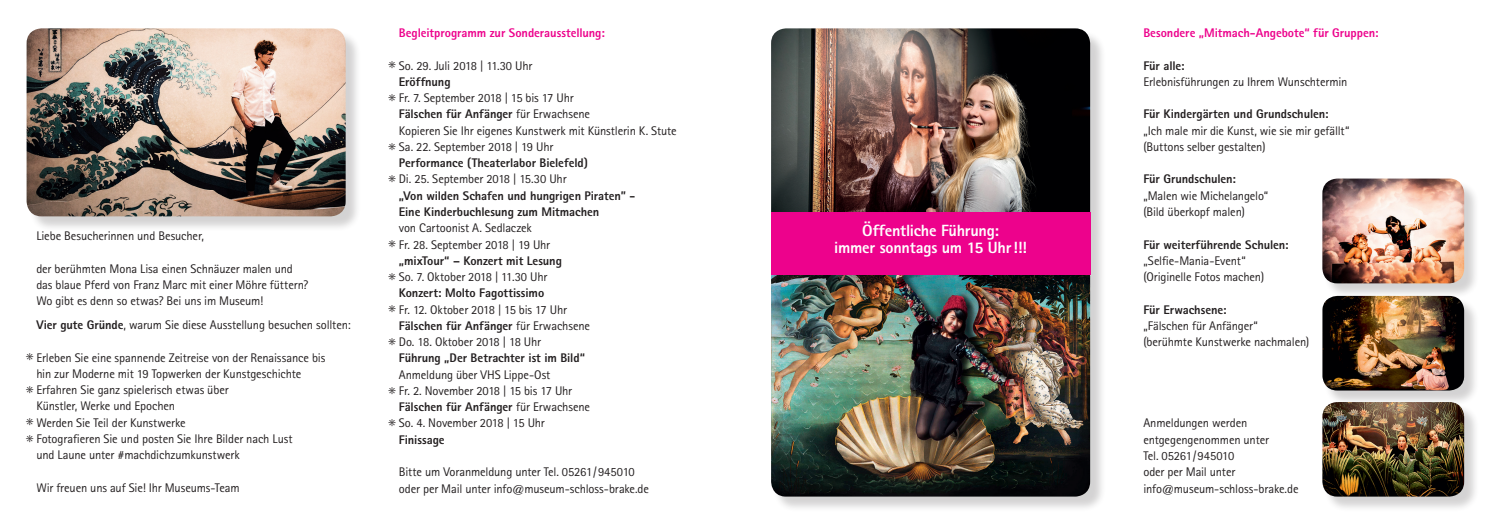
<style>
.page{position:relative;width:1489px;height:525px;background:#fff}
.page>*{position:absolute;margin:0;border:0;box-sizing:border-box;transform-origin:0 0}
.t1{font:800 16.25px/17.5px "Rotis Sans Serif Std";letter-spacing:-.015em;color:#fff;text-align:center}
.t2{font:12.5px/16.2px "Rotis Sans Serif Std";letter-spacing:-.015em;color:#231f20}
.t3{font:800 12.5px/16.2px "Rotis Sans Serif Std";letter-spacing:-.005em;color:#231f20}
.t4{font:800 12.5px "Rotis Sans Serif Std";letter-spacing:-.005em;color:#ed028c}
.t5{font:700 12.5px/16.2px "Minion Pro";color:#231f20}
.s1{font-weight:800}
.s2{font-weight:400}
</style>
<div class="page">
<div style="left:772px;top:30px;width:333px;height:482px;background:#231f20;opacity:.2"></div>
<img style="left:771px;top:28px;width:319px;height:184px">
<img style="left:771px;top:274px;width:319px;height:222px">
<div style="left:771px;top:212px;width:319px;height:62px;background:#ed028c"></div>
<div style="left:28px;top:30px;width:333px;height:202px;background:#231f20;opacity:.2"></div>
<img style="left:27px;top:28px;width:318px;height:188px">
<div style="left:1323px;top:180px;width:156px;height:119px;background:#231f20;opacity:.2"></div>
<img style="left:1322px;top:178px;width:141px;height:105px">
<div style="left:1323px;top:403px;width:156px;height:109px;background:#231f20;opacity:.2"></div>
<img style="left:1322px;top:406px;width:141px;height:90px">
<div style="left:1323px;top:297px;width:156px;height:109px;background:#231f20;opacity:.2"></div>
<img style="left:1322px;top:296px;width:141px;height:94px">
<p class="t2" style="left:36px;top:227px;width:169px">Liebe Besucherinnen und Besucher,</p>
<p class="t2" style="left:36px;top:260px;width:273px">der berühmten Mona Lisa einen Schnäuzer malen und das blaue Pferd von Franz Marc mit einer Möhre füttern?<br>Wo gibt es denn so etwas? Bei uns im Museum!</p>
<p class="t2" style="left:36px;top:316px;width:316px"><span class="s1">Vier gute Gründe</span>, warum Sie diese Ausstellung besuchen sollten:</p>
<p class="t2" style="left:36px;top:349px;width:290px">Erleben Sie eine spannende Zeitreise von der Renaissance bis hin zur Moderne mit 19 Topwerken der Kunstgeschichte</p>
<p class="t2" style="left:36px;top:381px;width:194px">Erfahren Sie ganz spielerisch etwas über<br>Künstler, Werke und Epochen<br>Werden Sie Teil der Kunstwerke</p>
<p class="t2" style="left:36px;top:430px;width:258px">Fotografieren Sie und posten Sie Ihre Bilder nach Lust und Laune unter #machdichzumkunstwerk</p>
<p class="t2" style="left:36px;top:479px;width:205px">Wir freuen uns auf Sie! Ihr Museums-Team</p>
<p class="t5" style="left:26px;top:348px;width:10px">✳</p>
<p class="t5" style="left:26px;top:380px;width:10px">✳</p>
<p class="t5" style="left:26px;top:413px;width:10px">✳ ✳</p>
<p class="t4" style="left:399px;top:25px;width:207px">Begleitprogramm zur Sonderausstellung:</p>
<p class="t2" style="left:399px;top:57px;width:279px">So. 29. Juli 2018 | 11.30 Uhr<br><span class="s1">Eröffnung<br></span>Fr. 7. September 2018 | 15 bis 17 Uhr<br><span class="s1">Fälschen für Anfänger</span> für Erwachsene<br>Kopieren Sie Ihr eigenes Kunstwerk mit Künstlerin K. Stute Sa. 22. September 2018 | 19 Uhr<br><span class="s1">Performance (Theaterlabor Bielefeld)</span></p>
<p class="t3" style="left:399px;top:171px;width:238px"><span class="s2">Di. 25. September 2018 | 15.30 Uhr<br></span>„Von wilden Schafen und hungrigen Piraten” - Eine Kinderbuchlesung zum Mitmachen<br><span class="s2">von Cartoonist A. Sedlaczek</span></p>
<p class="t3" style="left:399px;top:236px;width:165px"><span class="s2">Fr. 28. September 2018 | 19 Uhr </span>„mixTour“ – Konzert mit Lesung<br><span class="s2">So. 7. Oktober 2018 | 11.30 Uhr<br></span>Konzert: Molto Fagottissimo</p>
<p class="t2" style="left:399px;top:301px;width:193px">Fr. 12. Oktober 2018 | 15 bis 17 Uhr<br><span class="s1">Fälschen für Anfänger</span> für Erwachsene<br>Do. 18. Oktober 2018 | 18 Uhr<br><span class="s1">Führung „Der Betrachter ist im Bild“<br></span>Anmeldung über VHS Lippe-Ost<br>Fr. 2. November 2018 | 15 bis 17 Uhr<br><span class="s1">Fälschen für Anfänger</span> für Erwachsene<br>So. 4. November 2018 | 15 Uhr<br><span class="s1">Finissage</span></p>
<p class="t2" style="left:399px;top:463px;width:252px">Bitte um Voranmeldung unter Tel. 05261/945010 oder per Mail unter info@museum-schloss-brake.de</p>
<p class="t5" style="left:388px;top:56px;width:9px">✳</p>
<p class="t5" style="left:388px;top:88px;width:9px">✳</p>
<p class="t5" style="left:388px;top:137px;width:9px">✳</p>
<p class="t5" style="left:388px;top:170px;width:9px">✳</p>
<p class="t5" style="left:388px;top:235px;width:9px">✳</p>
<p class="t5" style="left:388px;top:267px;width:9px">✳</p>
<p class="t5" style="left:388px;top:300px;width:9px">✳</p>
<p class="t5" style="left:388px;top:332px;width:9px">✳</p>
<p class="t5" style="left:388px;top:381px;width:9px">✳</p>
<p class="t5" style="left:388px;top:413px;width:9px">✳</p>
<p class="t1" style="left:834px;top:221px;width:194px">Öffentliche Führung:<br>immer sonntags um 15 Uhr!!!</p>
<p class="t4" style="left:1143px;top:25px;width:237px">Besondere „Mitmach-Angebote“ für Gruppen:</p>
<p class="t2" style="left:1143px;top:57px;width:205px"><span class="s1">Für alle:<br></span>Erlebnisführungen zu Ihrem Wunschtermin</p>
<p class="t2" style="left:1143px;top:106px;width:208px"><span class="s1">Für Kindergärten und Grundschulen: </span>„Ich male mir die Kunst, wie sie mir gefällt“ (Buttons selber gestalten)</p>
<p class="t2" style="left:1143px;top:171px;width:126px"><span class="s1">Für Grundschulen: </span>„Malen wie Michelangelo“ (Bild überkopf malen)</p>
<p class="t2" style="left:1143px;top:236px;width:147px"><span class="s1">Für weiterführende Schulen: </span>„Selfie-Mania-Event“ (Originelle Fotos machen)</p>
<p class="t2" style="left:1143px;top:301px;width:167px"><span class="s1">Für Erwachsene:<br></span>„Fälschen für Anfänger“ (berühmte Kunstwerke nachmalen)</p>
<p class="t2" style="left:1143px;top:415px;width:157px">Anmeldungen werden entgegengenommen unter<br>Tel. 05261/945010<br>oder per Mail unter info@museum-schloss-brake.de</p>
</div>
